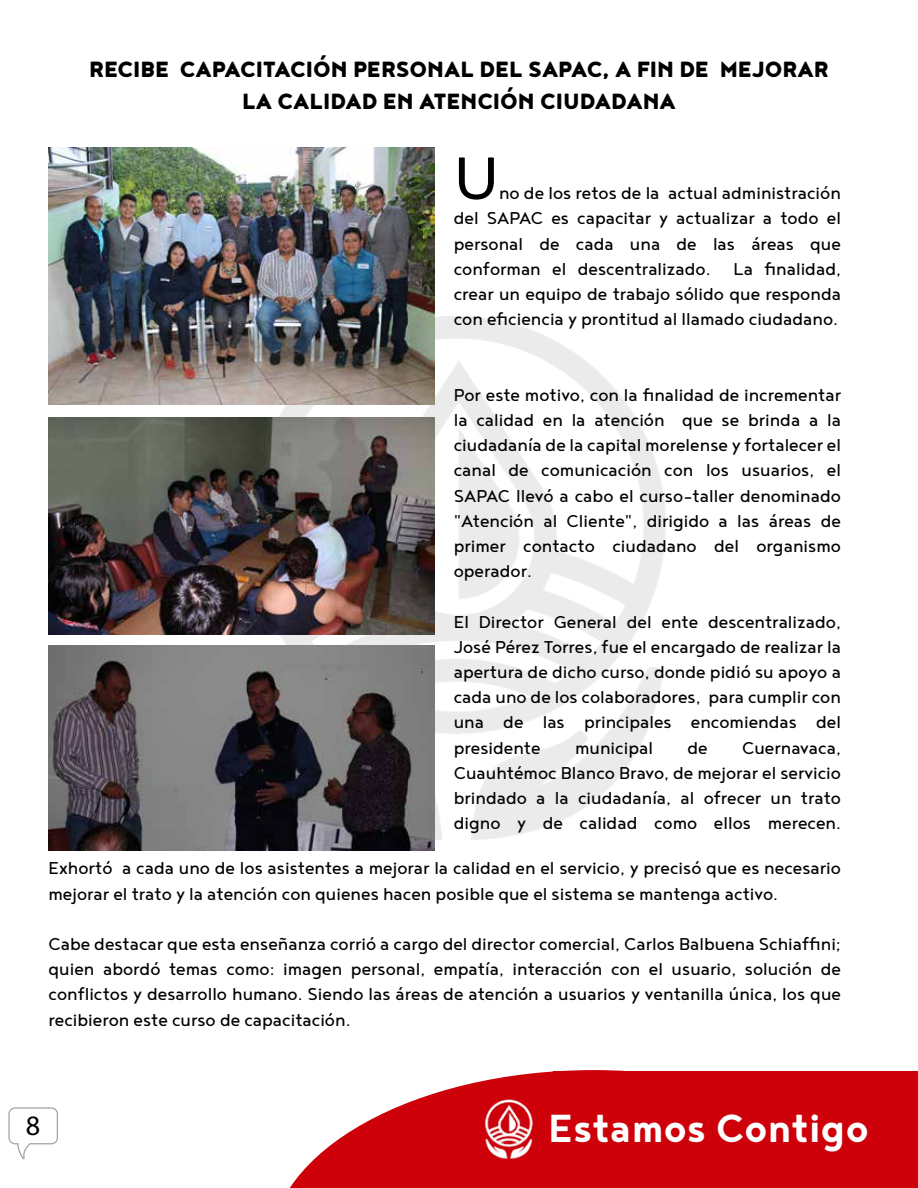
<style>
.page{position:relative;width:918px;height:1188px;background:#fff}
.page>*{position:absolute;margin:0;border:0;box-sizing:border-box;transform-origin:0 0}
.t1{font:73.5px "Noyh";color:#000}
.t2{font:700 48px "Noyh";color:#fff}
.t3{font:28.05px "Myriad Pro";color:#000}
.t4{font:900 27px/32.4px "Noyh";color:#000;text-align:center}
.t5{font:21px/25.2px "Noyh";color:#000;text-align:justify}
</style>
<div class="page">
<svg style="left:8px;top:1107px;width:50px;height:52px"></svg>
<svg style="left:290px;top:1071px;width:264px;height:116px;fill:#ce0009"></svg>
<div style="left:554px;top:1071px;width:364px;height:116px;background:#ce0009"></div>
<img style="left:469px;top:1091px;width:82px;height:81px">
<img style="left:90px;top:316px;width:575px;height:535px">
<img style="left:48px;top:147px;width:387px;height:258px">
<img style="left:48px;top:417px;width:387px;height:217px">
<img style="left:48px;top:645px;width:387px;height:205px">
<p class="t4" style="left:89px;top:52px;width:741px">RECIBE CAPACITACIÓN PERSONAL DEL SAPAC, A FIN DE MEJORAR<br>LA CALIDAD EN ATENCIÓN CIUDADANA</p>
<h1 class="t1" style="left:454px;top:138px;width:47px">U</h1>
<p class="t5" style="left:454px;top:180px;width:389px;text-indent:45px">no de los retos de la actual administración del SAPAC es capacitar y actualizar a todo el personal de cada una de las áreas que conforman el descentralizado. La finalidad, crear un equipo de trabajo sólido que responda con eficiencia y prontitud al llamado ciudadano.</p>
<p class="t5" style="left:454px;top:382px;width:389px">Por este motivo, con la finalidad de incrementar la calidad en la atención que se brinda a la ciudadanía de la capital morelense y fortalecer el canal de comunicación con los usuarios, el SAPAC llevó a cabo el curso-taller denominado "Atención al Cliente", dirigido a las áreas de primer contacto ciudadano del organismo operador.</p>
<p class="t5" style="left:454px;top:608px;width:389px">El Director General del ente descentralizado, José Pérez Torres, fue el encargado de realizar la apertura de dicho curso, donde pidió su apoyo a cada uno de los colaboradores, para cumplir con una de las principales encomiendas del presidente</p>
<p class="t5" style="left:454px;top:734px;width:389px;text-indent:288px">Cuernavaca, Cuauhtémoc Blanco Bravo, de mejorar el servicio brindado a la ciudadanía, al ofrecer un trato digno y de calidad como ellos merecen.</p>
<p class="t5" style="left:575px;top:734px;width:79px">municipal</p>
<p class="t5" style="left:687px;top:734px;width:22px">de</p>
<p class="t5" style="left:48px;top:855px;width:794px">Exhortó a cada uno de los asistentes a mejorar la calidad en el servicio, y precisó que es necesario mejorar el trato y la atención con quienes hacen posible que el sistema se mantenga activo.</p>
<p class="t5" style="left:48px;top:931px;width:794px">Cabe destacar que esta enseñanza corrió a cargo del director comercial, Carlos Balbuena Schiaffini; quien abordó temas como: imagen personal, empatía, interacción con el usuario, solución de conflictos y desarrollo humano. Siendo las áreas de atención a usuarios y ventanilla única, los que recibieron este curso de capacitación.</p>
<h3 class="t3" style="left:26px;top:1108px;width:16px">8</h3>
<h2 class="t2" style="left:548px;top:1101px;width:322px">Estamos Contigo</h2>
</div>
